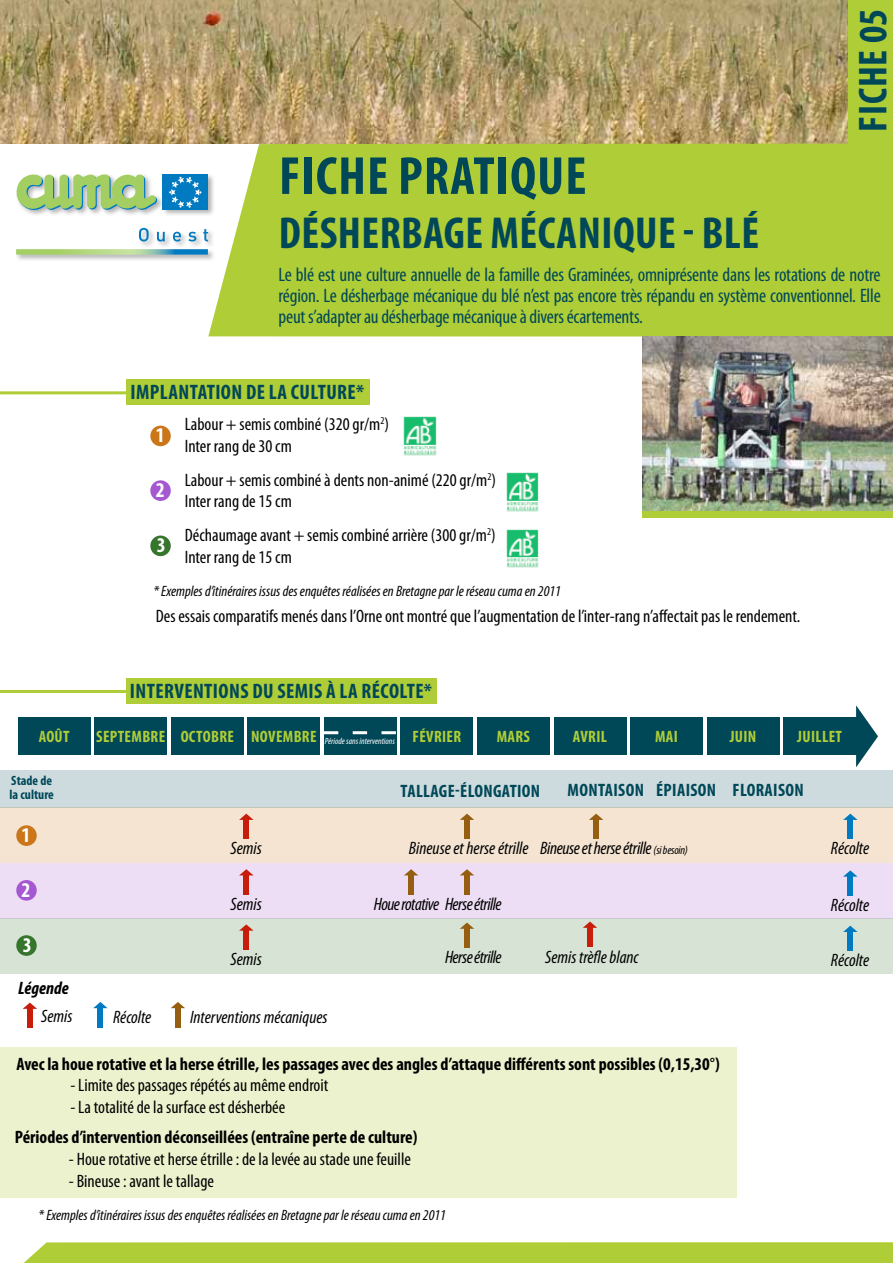
<style>
.page{position:relative;width:893px;height:1263px;background:#fff}
.page>*{position:absolute;margin:0;border:0;box-sizing:border-box;transform-origin:0 0}
.t1{font:700 condensed 54px "Myriad Pro";letter-spacing:.02em;color:#004858}
.t2{font:700 condensed 45px "Myriad Pro";letter-spacing:.01em;color:#004858}
.t3{font:700 condensed 40.5px "Myriad Pro";letter-spacing:.02em;color:#004858}
.t4{font:700 condensed 21px "Myriad Pro";letter-spacing:.02em;color:#004858}
.t5{font:700 condensed 21px "Myriad Pro";color:#fff}
.t6{font:condensed 19.5px/21px "Myriad Pro";letter-spacing:-.01em;color:#004858;text-align:justify}
.t7{font:condensed 18px/21.6px "Myriad Pro";color:#000}
.t8{font:700 condensed 18px "Myriad Pro";color:#000}
.t9{font:italic condensed 18px "Myriad Pro";color:#000}
.t10{font:700 condensed 18px "Myriad Pro";letter-spacing:.02em;color:#004858}
.t11{font:italic condensed 18px "Myriad Pro";letter-spacing:-.03em;color:#000}
.t12{font:italic 700 condensed 18px "Myriad Pro";color:#000}
.t13{font:700 condensed 16.5px "Myriad Pro";letter-spacing:.02em;color:#afcd37}
.t14{font:italic condensed 15px "Myriad Pro";color:#000}
.t15{font:700 condensed 13.5px/13.5px "Myriad Pro";color:#004858}
.s1{font-size:12px}
</style>
<div class="page">
<div style="left:0;top:808px;width:893px;height:55px;background:#f4e4d1"></div>
<div style="left:0;top:770px;width:893px;height:38px;background:#cddbde"></div>
<div style="left:0;top:863px;width:893px;height:55px;background:#eddef5"></div>
<div style="left:0;top:918px;width:893px;height:55px;background:#d7e4d5"></div>
<div style="left:126px;top:379px;width:244px;height:26px;background:#afcd37"></div>
<div style="left:126px;top:678px;width:311px;height:25px;background:#afcd37"></div>
<hr style="left:0;top:391px;width:129px;height:3px;background:#afcd37">
<hr style="left:0;top:690px;width:129px;height:3px;background:#afcd37">
<div style="left:0;top:1046px;width:737px;height:151px;background:#ebf2cd"></div>
<img style="left:0;top:0;width:848px;height:144px">
<div style="left:848px;top:0;width:45px;height:145px;background:#afcd37"></div>
<div style="left:208px;top:144px;width:685px;height:193px;background:#afcd37"></div>
<div style="left:643px;top:466px;width:250px;height:51px;background:#afcd37"></div>
<img style="left:642px;top:337px;width:251px;height:174px">
<div style="left:150px;top:426px;width:21px;height:20px;background:#ca7619;border-radius:50%"></div>
<div style="left:16px;top:825px;width:21px;height:21px;background:#ca7619;border-radius:50%"></div>
<div style="left:150px;top:480px;width:21px;height:21px;background:#a558d1;border-radius:50%"></div>
<div style="left:16px;top:880px;width:21px;height:21px;background:#a558d1;border-radius:50%"></div>
<div style="left:150px;top:535px;width:21px;height:21px;background:#36762c;border-radius:50%"></div>
<div style="left:16px;top:935px;width:21px;height:21px;background:#36762c;border-radius:50%"></div>
<img style="left:404px;top:417px;width:32px;height:38px">
<img style="left:506px;top:473px;width:32px;height:38px">
<img style="left:506px;top:529px;width:32px;height:39px">
<div style="left:18px;top:718px;width:73px;height:37px;background:#004858"></div>
<div style="left:94px;top:718px;width:73px;height:37px;background:#004858"></div>
<div style="left:171px;top:718px;width:73px;height:37px;background:#004858"></div>
<div style="left:247px;top:718px;width:73px;height:37px;background:#004858"></div>
<div style="left:324px;top:718px;width:73px;height:37px;background:#004858"></div>
<div style="left:400px;top:718px;width:73px;height:37px;background:#004858"></div>
<div style="left:477px;top:718px;width:73px;height:37px;background:#004858"></div>
<div style="left:554px;top:718px;width:72px;height:37px;background:#004858"></div>
<div style="left:630px;top:718px;width:73px;height:37px;background:#004858"></div>
<div style="left:707px;top:718px;width:72px;height:37px;background:#004858"></div>
<div style="left:783px;top:718px;width:79px;height:37px;background:#004858"></div>
<svg style="left:856px;top:705px;width:22px;height:62px"></svg>
<svg style="left:324px;top:731px;width:72px;height:3px"></svg>
<div style="left:244px;top:818px;width:5px;height:21px;background:#c61e0b"></div>
<div style="left:464px;top:818px;width:6px;height:21px;background:#955e11"></div>
<div style="left:594px;top:818px;width:5px;height:21px;background:#955e11"></div>
<div style="left:409px;top:874px;width:5px;height:21px;background:#955e11"></div>
<div style="left:464px;top:874px;width:6px;height:21px;background:#955e11"></div>
<div style="left:464px;top:927px;width:6px;height:21px;background:#955e11"></div>
<div style="left:848px;top:818px;width:5px;height:21px;background:#007ac1"></div>
<div style="left:848px;top:875px;width:5px;height:21px;background:#007ac1"></div>
<div style="left:848px;top:930px;width:5px;height:21px;background:#007ac1"></div>
<div style="left:244px;top:874px;width:5px;height:21px;background:#c61e0b"></div>
<div style="left:244px;top:929px;width:5px;height:21px;background:#c61e0b"></div>
<div style="left:587px;top:926px;width:6px;height:21px;background:#c61e0b"></div>
<svg style="left:239px;top:814px;width:15px;height:6px"></svg>
<svg style="left:460px;top:814px;width:14px;height:6px"></svg>
<svg style="left:589px;top:814px;width:14px;height:6px"></svg>
<svg style="left:404px;top:869px;width:14px;height:6px"></svg>
<svg style="left:460px;top:869px;width:14px;height:6px"></svg>
<svg style="left:460px;top:922px;width:14px;height:7px"></svg>
<svg style="left:843px;top:814px;width:14px;height:6px"></svg>
<svg style="left:843px;top:870px;width:14px;height:7px"></svg>
<svg style="left:843px;top:926px;width:14px;height:6px"></svg>
<svg style="left:239px;top:869px;width:14px;height:6px"></svg>
<svg style="left:239px;top:924px;width:15px;height:7px"></svg>
<svg style="left:583px;top:921px;width:14px;height:7px"></svg>
<div style="left:98px;top:1006px;width:5px;height:21px;background:#007ac1"></div>
<div style="left:175px;top:1006px;width:5px;height:21px;background:#955e11"></div>
<div style="left:27px;top:1007px;width:5px;height:21px;background:#c61e0b"></div>
<svg style="left:93px;top:1002px;width:15px;height:6px"></svg>
<svg style="left:171px;top:1002px;width:14px;height:6px"></svg>
<svg style="left:23px;top:1002px;width:14px;height:7px"></svg>
<div style="left:15px;top:173px;width:200px;height:89px;background:#000;opacity:.3"></div>
<svg style="left:16px;top:173px;width:144px;height:39px;background:#b0d098"></svg>
<div style="left:163px;top:175px;width:45px;height:35px;background:#007ac1"></div>
<svg style="left:169px;top:177px;width:32px;height:31px"></svg>
<svg style="left:16px;top:249px;width:192px;height:6px"></svg>
<svg style="left:139px;top:228px;width:10px;height:13px"></svg>
<svg style="left:157px;top:232px;width:8px;height:9px"></svg>
<svg style="left:173px;top:232px;width:8px;height:9px"></svg>
<svg style="left:188px;top:232px;width:8px;height:9px"></svg>
<svg style="left:203px;top:229px;width:5px;height:12px"></svg>
<div style="left:24px;top:1242px;width:869px;height:21px;background:#afcd37"></div>
<h3 class="t3" style="left:848px;top:132px;width:125px;rotate:-90deg">FICHE 05</h3>
<h1 class="t1" style="left:279px;top:142px;width:309px">FICHE PRATIQUE</h1>
<h2 class="t2" style="left:279px;top:205px;width:482px">DÉSHERBAGE MÉCANIQUE - BLÉ</h2>
<p class="t6" style="left:279px;top:264px;width:604px">Le blé est une culture annuelle de la famille des Graminées, omniprésente dans les rotations de notre région. Le désherbage mécanique du blé n’est pas encore très répandu en système conventionnel. Elle peut s’adapter au désherbage mécanique à divers écartements.</p>
<p class="t4" style="left:130px;top:379px;width:235px">IMPLANTATION DE LA CULTURE*</p>
<p class="t5" style="left:156px;top:422px;width:10px">1</p>
<p class="t5" style="left:156px;top:477px;width:10px">2</p>
<p class="t5" style="left:157px;top:532px;width:10px">3</p>
<p class="t7" style="left:185px;top:413px;width:206px">Labour + semis combiné (320 gr/m<sup>2</sup>)<br>Inter rang de 30 cm</p>
<p class="t7" style="left:185px;top:469px;width:313px">Labour + semis combiné à dents non-animé (220 gr/m<sup>2</sup>)<br>Inter rang de 15 cm</p>
<p class="t7" style="left:185px;top:524px;width:312px">Déchaumage avant + semis combiné arrière (300 gr/m<sup>2</sup>)<br>Inter rang de 15 cm</p>
<p class="t14" style="left:154px;top:582px;width:409px">* Exemples d’itinéraires issus des enquêtes réalisées en Bretagne par le réseau cuma en 2011</p>
<p class="t7" style="left:156px;top:605px;width:646px">Des essais comparatifs menés dans l’Orne ont montré que l’augmentation de l’inter-rang n’affectait pas le rendement.</p>
<p class="t4" style="left:130px;top:678px;width:304px">INTERVENTIONS DU SEMIS À LA RÉCOLTE*</p>
<p class="t13" style="left:39px;top:726px;width:31px">AOÛT</p>
<p class="t13" style="left:96px;top:726px;width:366px">SEPTEMBRE OCTOBRE NOVEMBRE <sub>Période</sub> <sub>sans</sub> <sub>interventions</sub> FÉVRIER</p>
<p class="t13" style="left:497px;top:726px;width:34px">MARS</p>
<p class="t13" style="left:573px;top:726px;width:36px">AVRIL</p>
<p class="t13" style="left:655px;top:726px;width:24px">MAI</p>
<p class="t13" style="left:730px;top:726px;width:28px">JUIN</p>
<p class="t13" style="left:797px;top:726px;width:45px">JUILLET</p>
<p class="t15" style="left:10px;top:774px;width:46px">STADE DE<br>LA CULTURE</p>
<p class="t10" style="left:401px;top:779px;width:141px">TALLAGE-ÉLONGATION</p>
<p class="t10" style="left:567px;top:779px;width:238px">MONTAISON ÉPIAISON FLORAISON</p>
<p class="t5" style="left:22px;top:822px;width:10px">1</p>
<p class="t5" style="left:22px;top:877px;width:10px">2</p>
<p class="t5" style="left:23px;top:932px;width:10px">3</p>
<p class="t12" style="left:18px;top:977px;width:52px">Légende</p>
<p class="t9" style="left:41px;top:1005px;width:33px">Semis</p>
<p class="t9" style="left:113px;top:1006px;width:40px">Récolte</p>
<p class="t9" style="left:231px;top:838px;width:33px">Semis</p>
<p class="t9" style="left:409px;top:838px;width:281px">Bineuse et herse étrille Bineuse et herse étrille <span class="s1">(si besoin)</span></p>
<p class="t9" style="left:231px;top:893px;width:33px">Semis</p>
<p class="t9" style="left:231px;top:948px;width:33px">Semis</p>
<p class="t9" style="left:190px;top:1006px;width:139px">Interventions mécaniques</p>
<p class="t11" style="left:374px;top:893px;width:129px">Houe rotative Herse étrille</p>
<p class="t11" style="left:445px;top:946px;width:58px">Herse étrille</p>
<p class="t9" style="left:545px;top:946px;width:95px">Semis trèfle blanc</p>
<p class="t8" style="left:16px;top:1052px;width:705px">AVEC LA HOUE ROTATIVE ET LA HERSE ÉTRILLE, LES PASSAGES AVEC DES ANGLES D’ATTAQUE DIFFÉRENTS SONT POSSIBLES (0,15,30°)</p>
<p class="t7" style="left:70px;top:1074px;width:260px">- Limite des passages répétés au même endroit</p>
<p class="t7" style="left:70px;top:1096px;width:217px">- La totalité de la surface est désherbée</p>
<p class="t8" style="left:15px;top:1126px;width:404px">PÉRIODES D’INTERVENTION DÉCONSEILLÉES (ENTRAÎNE PERTE DE CULTURE)</p>
<p class="t7" style="left:69px;top:1148px;width:344px">- Houe rotative et herse étrille : de la levée au stade une feuille</p>
<p class="t7" style="left:69px;top:1169px;width:147px">- Bineuse : avant le tallage</p>
<p class="t14" style="left:39px;top:1206px;width:409px">* Exemples d’itinéraires issus des enquêtes réalisées en Bretagne par le réseau cuma en 2011</p>
<p class="t9" style="left:831px;top:838px;width:40px">Récolte</p>
<p class="t9" style="left:831px;top:894px;width:40px">Récolte</p>
<p class="t9" style="left:831px;top:950px;width:40px">Récolte</p>
</div>
